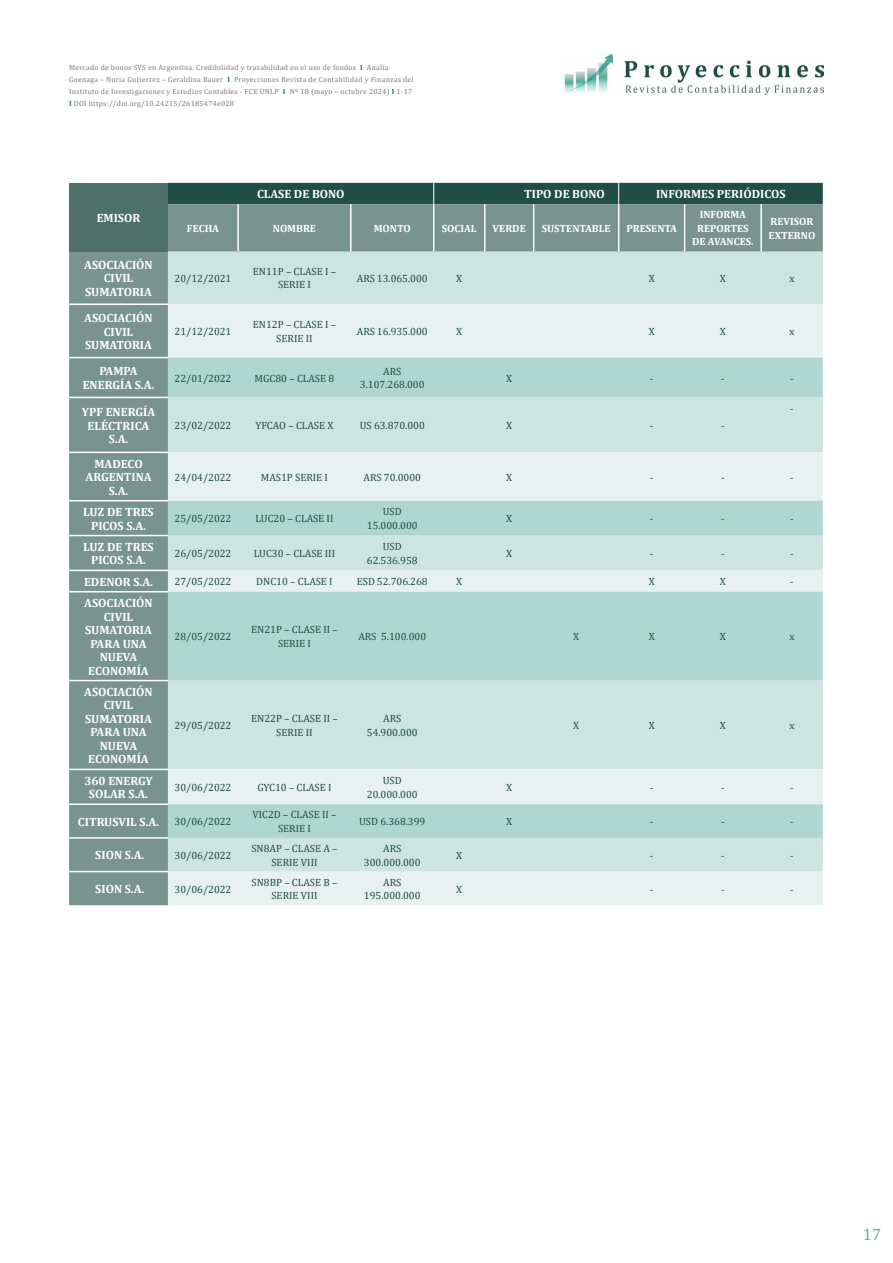
<style>
.page{position:relative;width:893px;height:1263px;background:#fff}
.page>*{position:absolute;margin:0;border:0;box-sizing:border-box;transform-origin:0 0}
.t1{font:16.5px "Cambria";color:#60ae9e}
.t2{font:700 12px/13.5px "Cambria";color:#fff;text-align:center}
.t3{font:10.5px/13.5px "Cambria";color:#204d44;text-align:center}
.t4{font:700 10.5px/13.5px "Cambria";color:#fff;text-align:center}
.t5{font:7.5px/12px "Cambria";letter-spacing:.035em;color:#7c7b7b}
.s1{font-weight:700;color:#008166}
</style>
<div class="page">
<img style="left:564px;top:54px;width:260px;height:41px">
<div style="left:69px;top:251px;width:99px;height:654px;background:#79948f"></div>
<div style="left:168px;top:251px;width:655px;height:53px;background:#cde5e0"></div>
<svg style="left:168px;top:304px;width:655px;height:601px;background:#dfeeeb"></svg>
<svg style="left:168px;top:358px;width:655px;height:480px;background:#c6e2dc"></svg>
<hr style="left:69px;top:303px;width:99px;height:2px;background:#fff">
<hr style="left:69px;top:357px;width:99px;height:1px;background:#fff">
<hr style="left:69px;top:397px;width:99px;height:1px;background:#fff">
<hr style="left:69px;top:452px;width:99px;height:1px;background:#fff">
<hr style="left:69px;top:500px;width:99px;height:1px;background:#fff">
<hr style="left:69px;top:535px;width:99px;height:1px;background:#fff">
<hr style="left:69px;top:570px;width:99px;height:1px;background:#fff">
<hr style="left:69px;top:591px;width:99px;height:1px;background:#fff">
<hr style="left:69px;top:680px;width:99px;height:1px;background:#fff">
<hr style="left:69px;top:769px;width:99px;height:1px;background:#fff">
<hr style="left:69px;top:803px;width:99px;height:2px;background:#fff">
<hr style="left:69px;top:837px;width:99px;height:2px;background:#fff">
<hr style="left:69px;top:871px;width:99px;height:1px;background:#fff">
<div style="left:69px;top:183px;width:99px;height:68px;background:#4d7169"></div>
<svg style="left:168px;top:183px;width:655px;height:68px;background:#5f7f79"></svg>
<p class="t5" style="left:69px;top:61px;width:346px">Mercado de bonos SVS en Argentina. Credibilidad y trazabilidad en el uso de fondos <span class="s1">I</span> Analía Goenaga – Nuria Gutierrez – Geraldina Bauer <span class="s1">I</span> Proyecciones Revista de Contabilidad y Finanzas del Instituto de Investigaciones y Estudios Contables - FCE UNLP <span class="s1">I</span> Nº 18 (mayo – octubre 2024) <span class="s1">I</span> 1-17<br><span class="s1">I</span> DOI https://doi.org/10.24215/26185474e028</p>
<p class="t2" style="left:97px;top:211px;width:45px">EMISOR</p>
<p class="t2" style="left:84px;top:257px;width:70px">ASOCIACIÓN<br>CIVIL<br>SUMATORIA</p>
<p class="t2" style="left:84px;top:311px;width:70px">ASOCIACIÓN<br>CIVIL<br>SUMATORIA</p>
<p class="t2" style="left:257px;top:187px;width:89px">CLASE DE BONO</p>
<p class="t2" style="left:524px;top:187px;width:82px">TIPO DE BONO</p>
<p class="t2" style="left:656px;top:187px;width:131px">INFORMES PERIÓDICOS</p>
<p class="t4" style="left:187px;top:221px;width:34px">FECHA</p>
<p class="t4" style="left:273px;top:221px;width:45px">NOMBRE</p>
<p class="t4" style="left:374px;top:221px;width:39px">MONTO</p>
<p class="t4" style="left:442px;top:221px;width:37px">SOCIAL</p>
<p class="t4" style="left:493px;top:221px;width:35px">VERDE</p>
<p class="t4" style="left:542px;top:221px;width:70px">SUSTENTABLE</p>
<p class="t4" style="left:626px;top:221px;width:52px">PRESENTA</p>
<p class="t4" style="left:692px;top:208px;width:63px">INFORMA<br>REPORTES<br>DE AVANCES.</p>
<p class="t4" style="left:769px;top:214px;width:48px;text-align:left">REVISOR<br>EXTERNO</p>
<p class="t3" style="left:175px;top:271px;width:58px">20/12/2021</p>
<p class="t3" style="left:253px;top:264px;width:85px">EN11P – CLASE I –<br>SERIE I</p>
<p class="t3" style="left:357px;top:271px;width:72px">ARS 13.065.000</p>
<p class="t3" style="left:456px;top:271px;width:7px">X</p>
<p class="t3" style="left:649px;top:271px;width:7px">X</p>
<p class="t3" style="left:720px;top:271px;width:7px">X</p>
<p class="t3" style="left:789px;top:271px;width:7px">x</p>
<p class="t3" style="left:175px;top:325px;width:58px">21/12/2021</p>
<p class="t3" style="left:253px;top:318px;width:85px">EN12P – CLASE I –<br>SERIE II</p>
<p class="t3" style="left:357px;top:325px;width:72px">ARS 16.935.000</p>
<p class="t3" style="left:456px;top:325px;width:7px">X</p>
<p class="t3" style="left:649px;top:325px;width:7px">X</p>
<p class="t3" style="left:720px;top:325px;width:7px">X</p>
<p class="t3" style="left:789px;top:325px;width:7px">x</p>
<p class="t2" style="left:83px;top:364px;width:73px">PAMPA<br>ENERGÍA S.A.</p>
<p class="t3" style="left:175px;top:371px;width:58px">22/01/2022</p>
<p class="t3" style="left:255px;top:371px;width:81px">MGC80 – CLASE 8</p>
<p class="t3" style="left:360px;top:364px;width:66px">ARS<br>3.107.268.000</p>
<p class="t3" style="left:506px;top:371px;width:7px">X</p>
<p class="t3" style="left:650px;top:371px;width:5px">-</p>
<p class="t3" style="left:721px;top:371px;width:5px">-</p>
<p class="t3" style="left:790px;top:371px;width:5px">-</p>
<p class="t2" style="left:82px;top:405px;width:75px">YPF ENERGÍA<br>ELÉCTRICA<br>S.A.</p>
<p class="t3" style="left:790px;top:401px;width:5px">-</p>
<p class="t3" style="left:175px;top:419px;width:58px">23/02/2022</p>
<p class="t3" style="left:255px;top:419px;width:80px">YFCAO – CLASE X</p>
<p class="t3" style="left:360px;top:419px;width:67px">US 63.870.000</p>
<p class="t3" style="left:506px;top:419px;width:7px">X</p>
<p class="t3" style="left:650px;top:419px;width:5px">-</p>
<p class="t3" style="left:721px;top:419px;width:5px">-</p>
<p class="t2" style="left:86px;top:456px;width:67px">MADECO<br>ARGENTINA<br>S.A.</p>
<p class="t3" style="left:175px;top:470px;width:58px">24/04/2022</p>
<p class="t3" style="left:261px;top:470px;width:69px">MAS1P SERIE I</p>
<p class="t3" style="left:364px;top:470px;width:59px">ARS 70.0000</p>
<p class="t3" style="left:506px;top:470px;width:7px">X</p>
<p class="t3" style="left:650px;top:470px;width:5px">-</p>
<p class="t3" style="left:721px;top:470px;width:5px">-</p>
<p class="t3" style="left:790px;top:470px;width:5px">-</p>
<p class="t2" style="left:83px;top:505px;width:72px">LUZ DE TRES<br>PICOS S.A.</p>
<p class="t3" style="left:175px;top:512px;width:58px">25/05/2022</p>
<p class="t3" style="left:256px;top:512px;width:79px">LUC20 – CLASE II</p>
<p class="t3" style="left:367px;top:505px;width:52px">USD<br>15.000.000</p>
<p class="t3" style="left:506px;top:512px;width:7px">X</p>
<p class="t3" style="left:650px;top:512px;width:5px">-</p>
<p class="t3" style="left:721px;top:512px;width:5px">-</p>
<p class="t3" style="left:790px;top:512px;width:5px">-</p>
<p class="t2" style="left:83px;top:540px;width:72px">LUZ DE TRES<br>PICOS S.A.</p>
<p class="t3" style="left:175px;top:547px;width:58px">26/05/2022</p>
<p class="t3" style="left:254px;top:547px;width:83px">LUC30 – CLASE III</p>
<p class="t3" style="left:367px;top:540px;width:52px">USD<br>62.536.958</p>
<p class="t3" style="left:506px;top:547px;width:7px">X</p>
<p class="t3" style="left:650px;top:547px;width:5px">-</p>
<p class="t3" style="left:721px;top:547px;width:5px">-</p>
<p class="t3" style="left:790px;top:547px;width:5px">-</p>
<p class="t2" style="left:84px;top:574px;width:70px">EDENOR S.A.</p>
<p class="t3" style="left:175px;top:575px;width:58px">27/05/2022</p>
<p class="t3" style="left:256px;top:575px;width:78px">DNC10 – CLASE I</p>
<p class="t3" style="left:357px;top:575px;width:72px">ESD 52.706.268</p>
<p class="t3" style="left:456px;top:575px;width:7px">X</p>
<p class="t3" style="left:649px;top:575px;width:7px">X</p>
<p class="t3" style="left:720px;top:575px;width:7px">X</p>
<p class="t3" style="left:790px;top:575px;width:5px">-</p>
<p class="t2" style="left:84px;top:596px;width:70px">ASOCIACIÓN<br>CIVIL<br>SUMATORIA<br>PARA UNA<br>NUEVA<br>ECONOMÍA</p>
<p class="t3" style="left:175px;top:630px;width:58px">28/05/2022</p>
<p class="t3" style="left:251px;top:623px;width:88px">EN21P – CLASE II –<br>SERIE I</p>
<p class="t3" style="left:358px;top:630px;width:69px">ARS 5.100.000</p>
<p class="t3" style="left:573px;top:630px;width:7px">X</p>
<p class="t3" style="left:649px;top:630px;width:7px">X</p>
<p class="t3" style="left:720px;top:630px;width:7px">X</p>
<p class="t3" style="left:789px;top:630px;width:7px">x</p>
<p class="t2" style="left:84px;top:685px;width:70px">ASOCIACIÓN<br>CIVIL<br>SUMATORIA<br>PARA UNA<br>NUEVA<br>ECONOMÍA</p>
<p class="t3" style="left:175px;top:719px;width:58px">29/05/2022</p>
<p class="t3" style="left:251px;top:712px;width:88px">EN22P – CLASE II –<br>SERIE II</p>
<p class="t3" style="left:367px;top:712px;width:52px">ARS<br>54.900.000</p>
<p class="t3" style="left:573px;top:719px;width:7px">X</p>
<p class="t3" style="left:649px;top:719px;width:7px">X</p>
<p class="t3" style="left:720px;top:719px;width:7px">X</p>
<p class="t3" style="left:789px;top:719px;width:7px">x</p>
<p class="t2" style="left:84px;top:773px;width:70px">360 ENERGY<br>SOLAR S.A.</p>
<p class="t3" style="left:175px;top:780px;width:58px">30/06/2022</p>
<p class="t3" style="left:257px;top:780px;width:76px">GYC10 – CLASE I</p>
<p class="t3" style="left:367px;top:774px;width:52px">USD<br>20.000.000</p>
<p class="t3" style="left:506px;top:780px;width:7px">X</p>
<p class="t3" style="left:650px;top:780px;width:5px">-</p>
<p class="t3" style="left:721px;top:780px;width:5px">-</p>
<p class="t3" style="left:790px;top:780px;width:5px">-</p>
<p class="t2" style="left:78px;top:814px;width:83px">CITRUSVIL S.A.</p>
<p class="t3" style="left:175px;top:815px;width:58px">30/06/2022</p>
<p class="t3" style="left:252px;top:808px;width:86px">VIC2D – CLASE II –<br>SERIE I</p>
<p class="t3" style="left:359px;top:815px;width:68px">USD 6.368.399</p>
<p class="t3" style="left:506px;top:815px;width:7px">X</p>
<p class="t3" style="left:650px;top:815px;width:5px">-</p>
<p class="t3" style="left:721px;top:815px;width:5px">-</p>
<p class="t3" style="left:790px;top:815px;width:5px">-</p>
<p class="t2" style="left:95px;top:848px;width:51px">SION S.A.</p>
<p class="t3" style="left:175px;top:848px;width:58px">30/06/2022</p>
<p class="t3" style="left:251px;top:842px;width:88px">SN8AP – CLASE A –<br>SERIE VIII</p>
<p class="t3" style="left:364px;top:842px;width:58px">ARS<br>300.000.000</p>
<p class="t3" style="left:456px;top:848px;width:7px">X</p>
<p class="t3" style="left:650px;top:848px;width:5px">-</p>
<p class="t3" style="left:721px;top:848px;width:5px">-</p>
<p class="t3" style="left:790px;top:848px;width:5px">-</p>
<p class="t2" style="left:95px;top:882px;width:51px">SION S.A.</p>
<p class="t3" style="left:175px;top:882px;width:58px">30/06/2022</p>
<p class="t3" style="left:252px;top:875px;width:87px">SN8BP – CLASE B –<br>SERIE VIII</p>
<p class="t3" style="left:364px;top:875px;width:58px">ARS<br>195.000.000</p>
<p class="t3" style="left:456px;top:882px;width:7px">X</p>
<p class="t3" style="left:650px;top:882px;width:5px">-</p>
<p class="t3" style="left:721px;top:882px;width:5px">-</p>
<p class="t3" style="left:790px;top:882px;width:5px">-</p>
<h1 class="t1" style="left:863px;top:1224px;width:20px">17</h1>
</div>
